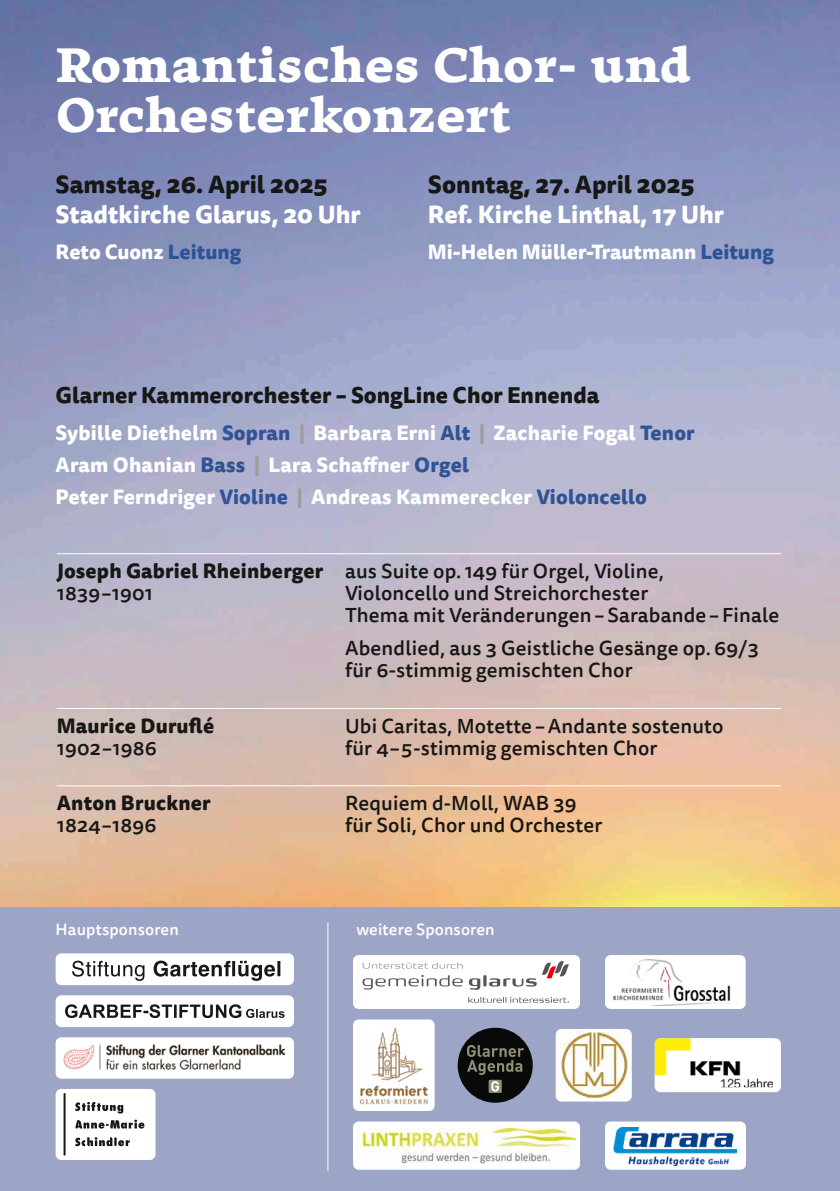
<style>
.page{position:relative;width:840px;height:1191px;background:#fff}
.page>*{position:absolute;margin:0;border:0;box-sizing:border-box;transform-origin:0 0}
.t1{font:800 48px/50px "Tuna";letter-spacing:.02em;color:#fff}
.t2{font:800 24px "Tisa Sans Pro";color:#fff}
.t3{font:800 24px "Tisa Sans Pro";color:#171715}
.t4{font:800 22px "Tisa Sans Pro";color:#171715}
.t5{font:500 20px/22px "Tisa Sans Pro";letter-spacing:.01em;color:#171715}
.t6{font:800 20px/32px "Tisa Sans Pro";letter-spacing:.01em;color:#fff}
.t7{font:800 20px "Tisa Sans Pro";letter-spacing:.01em;color:#171715}
.t8{font:500 16px "Tisa Sans Pro";letter-spacing:.01em;color:#fff}
.s1{color:#2e5497}
.s2{color:#9b9c9c}
.s3{font-weight:800}
</style>
<div class="page">
<img style="left:0;top:0;width:839px;height:908px">
<div style="left:0;top:908px;width:839px;height:283px;background:#9da5c7"></div>
<div style="left:457px;top:1027px;width:75px;height:75px;background:#080a0a;border-radius:50%"></div>
<svg style="left:467px;top:1045px;width:57px;height:30px"></svg>
<svg style="left:488px;top:1079px;width:13px;height:13px"></svg>
<svg style="left:491px;top:1081px;width:7px;height:10px"></svg>
<div style="left:56px;top:1089px;width:99px;height:71px;background:#fff;border-radius:6px"></div>
<hr style="left:63px;top:1093px;width:2px;height:62px;background:#171715">
<svg style="left:75px;top:1102px;width:48px;height:11px"></svg>
<svg style="left:75px;top:1119px;width:69px;height:9px"></svg>
<svg style="left:75px;top:1137px;width:55px;height:9px"></svg>
<hr style="left:57px;top:553px;width:723px;height:1px;background:#fff">
<hr style="left:57px;top:708px;width:723px;height:1px;background:#fff">
<hr style="left:57px;top:785px;width:723px;height:1px;background:#fff">
<div style="left:654px;top:1038px;width:126px;height:54px;background:#fff;border-radius:6px"></div>
<img style="left:654px;top:1038px;width:118px;height:49px">
<div style="left:604px;top:955px;width:141px;height:54px;background:#fff;border-radius:6px"></div>
<img style="left:613px;top:959px;width:118px;height:46px">
<div style="left:604px;top:1121px;width:141px;height:48px;background:#fff;border-radius:6px"></div>
<img style="left:613px;top:1127px;width:122px;height:38px">
<svg style="left:353px;top:1019px;width:81px;height:92px"></svg>
<img style="left:353px;top:1020px;width:81px;height:90px">
<div style="left:555px;top:1029px;width:76px;height:72px;background:#fff;border-radius:6px"></div>
<img style="left:560px;top:1031px;width:68px;height:68px">
<div style="left:56px;top:1037px;width:238px;height:41px;background:#fff;border-radius:6px"></div>
<img style="left:63px;top:1044px;width:221px;height:26px">
<div style="left:56px;top:995px;width:238px;height:32px;background:#fff;border-radius:6px"></div>
<svg style="left:65px;top:1004px;width:219px;height:14px"></svg>
<div style="left:353px;top:955px;width:226px;height:54px;background:#fff;border-radius:6px"></div>
<svg style="left:468px;top:997px;width:100px;height:5px"></svg>
<svg style="left:362px;top:961px;width:206px;height:29px"></svg>
<div style="left:353px;top:1121px;width:226px;height:48px;background:#fff;border-radius:6px"></div>
<img style="left:357px;top:1128px;width:218px;height:35px">
<div style="left:56px;top:953px;width:238px;height:32px;background:#fff;border-radius:6px"></div>
<svg style="left:72px;top:960px;width:208px;height:21px"></svg>
<hr style="left:327px;top:922px;width:1px;height:249px;background:#fff">
<h1 class="t1" style="left:57px;top:40px;width:635px">Romantisches Chor- und<br>Orchesterkonzert</h1>
<p class="t3" style="left:56px;top:166px;width:273px">Samstag, 26. April 2025</p>
<p class="t2" style="left:56px;top:196px;width:306px">Stadtkirche Glarus, 20 Uhr</p>
<p class="t6" style="left:56px;top:235px;width:187px">Reto Cuonz <span class="s1">Leitung</span></p>
<p class="t3" style="left:427px;top:166px;width:268px">Sonntag, 27. April 2025</p>
<p class="t2" style="left:427px;top:196px;width:297px">Ref. Kirche Linthal, 17 Uhr</p>
<p class="t6" style="left:427px;top:235px;width:347px">Mi-Helen Müller-Trautmann <span class="s1">Leitung</span></p>
<p class="t4" style="left:56px;top:378px;width:545px">Glarner Kammerorchester – SongLine Chor Ennenda</p>
<p class="t6" style="left:56px;top:417px;width:640px">Sybille Diethelm <span class="s1">Sopran</span> <span class="s2">|</span> Barbara Erni <span class="s1">Alt</span> <span class="s2">|</span> Zacharie Fogal <span class="s1">Tenor<br></span>Aram Ohanian <span class="s1">Bass</span> <span class="s2">|</span> Lara Schaffner <span class="s1">Orgel<br></span>Peter Ferndriger <span class="s1">Violine</span> <span class="s2">|</span> Andreas Kammerecker <span class="s1">Violoncello</span></p>
<p class="t5" style="left:57px;top:560px;width:608px"><span class="s3">Joseph Gabriel Rheinberger</span> aus Suite op. 149 für Orgel, Violine,<br>1839–1901</p>
<p class="t5" style="left:345px;top:582px;width:435px">Violoncello und Streichorchester<br>Thema mit Veränderungen– Sarabande – Finale</p>
<p class="t5" style="left:345px;top:638px;width:415px">Abendlied, aus 3 Geistliche Gesänge op. 69/3 für 6-stimmig gemischten Chor</p>
<p class="t7" style="left:57px;top:710px;width:159px">Maurice Duruflé</p>
<p class="t5" style="left:345px;top:715px;width:380px">Ubi Caritas, Motette –Andante sostenuto</p>
<p class="t5" style="left:57px;top:737px;width:102px">1902–1986</p>
<p class="t5" style="left:345px;top:737px;width:314px">für 4–5-stimmig gemischten Chor</p>
<p class="t7" style="left:57px;top:788px;width:155px">Anton Bruckner</p>
<p class="t5" style="left:345px;top:792px;width:233px">Requiem d-Moll, WAB 39</p>
<p class="t5" style="left:57px;top:814px;width:101px">1824–1896</p>
<p class="t5" style="left:345px;top:814px;width:259px">für Soli, Chor und Orchester</p>
<p class="t8" style="left:56px;top:918px;width:125px">Hauptsponsoren</p>
<p class="t8" style="left:356px;top:918px;width:140px">weitere Sponsoren</p>
</div>
